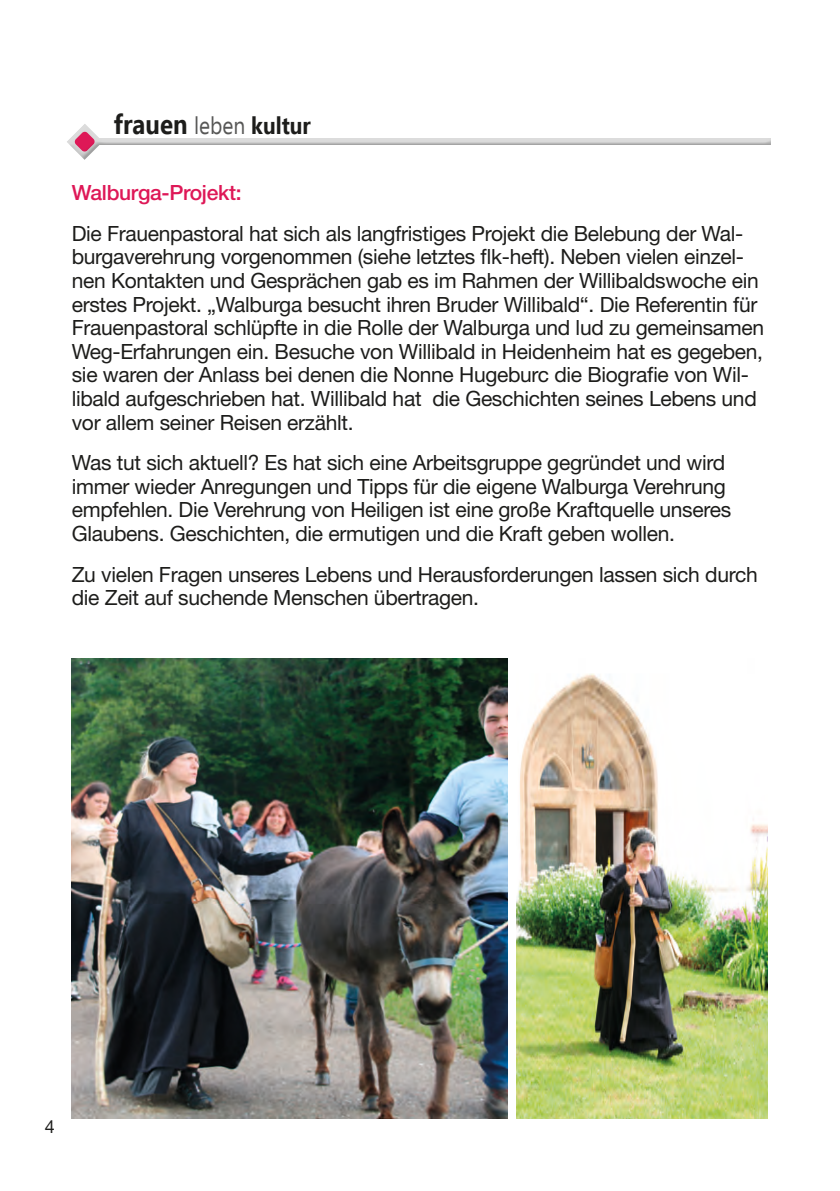
<style>
.page{position:relative;width:840px;height:1191px;background:#fff}
.page>*{position:absolute;margin:0;border:0;box-sizing:border-box;transform-origin:0 0}
.t1{font:700 27.6px "Ebrima";color:#1d1d1b;scale:.87 1}
.t2{font:21px/23.6px "Helvetica Neue LT";letter-spacing:-.015em;color:#1d1d1b}
.t3{font:500 21px "Helvetica Neue LT";letter-spacing:-.015em;color:#de1857}
.t4{font:18px "Helvetica Neue LT";color:#1d1d1b}
.s1{font-weight:400;font-size:24.2px;color:#575756}
.s2{font-size:24.2px}
</style>
<div class="page">
<div style="left:65px;top:138px;width:708px;height:24px;background:#1d1d1b;opacity:.3"></div>
<img style="left:71px;top:658px;width:436px;height:461px">
<img style="left:516px;top:673px;width:251px;height:446px">
<p class="t1" style="left:114px;top:104px;width:228px">frauen <span class="s1">leben</span> <span class="s2">kultur</span></p>
<p class="t3" style="left:72px;top:180px;width:171px">Walburga-Projekt:</p>
<p class="t2" style="left:72px;top:221px;width:693px">Die Frauenpastoral hat sich als langfristiges Projekt die Belebung der Wal&shy;burgaverehrung vorgenommen (siehe letztes flk-heft). Neben vielen einzel&shy;nen Kontakten und Gesprächen gab es im Rahmen der Willibaldswoche ein erstes Projekt. „Walburga besucht ihren Bruder Willibald“. Die Referentin für Frauenpastoral schlüpfte in die Rolle der Walburga und lud zu gemeinsamen Weg-Erfahrungen ein. Besuche von Willibald in Heidenheim hat es gegeben, sie waren der Anlass bei denen die Nonne Hugeburc die Biografie von Wil&shy;libald aufgeschrieben hat. Willibald hat die Geschichten seines Lebens und vor allem seiner Reisen erzählt.</p>
<p class="t2" style="left:72px;top:450px;width:660px">Was tut sich aktuell? Es hat sich eine Arbeitsgruppe gegründet und wird immer wieder Anregungen und Tipps für die eigene Walburga Verehrung empfehlen. Die Verehrung von Heiligen ist eine große Kraftquelle unseres Glaubens. Geschichten, die ermutigen und die Kraft geben wollen.</p>
<p class="t2" style="left:72px;top:562px;width:687px">Zu vielen Fragen unseres Lebens und Herausforderungen lassen sich durch die Zeit auf suchende Menschen übertragen.</p>
<p class="t4" style="left:45px;top:1116px;width:12px">4</p>
</div>
